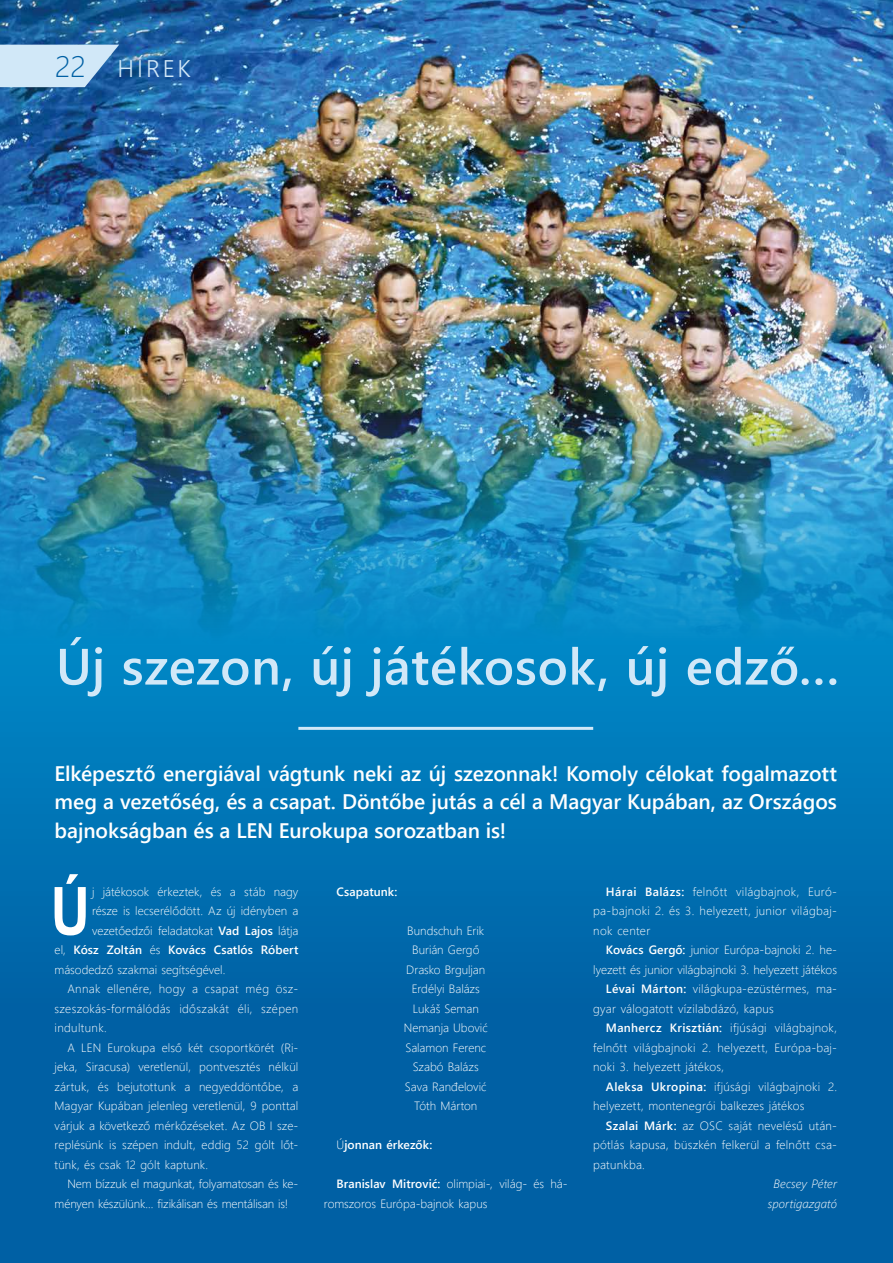
<style>
.page{position:relative;width:893px;height:1263px;background:#fff}
.page>*{position:absolute;margin:0;border:0;box-sizing:border-box;transform-origin:0 0}
.t1{font:700 66.45px "Arial Narrow";color:#fff}
.t2{font:51px "Webly Sleek UI Semibold";letter-spacing:.01em;color:#d1e8f8}
.t3{font:24px "Webly Sleek UI Semilight";letter-spacing:.125em;color:#d1e8f8}
.t4{font:21px/28.5px "Webly Sleek UI Semibold";letter-spacing:-.005em;color:#fff;text-align:justify}
.t5{font:12px/19.5px "Webly Sleek UI Light";letter-spacing:.01em;color:#fff;text-align:justify}
.t6{font:12px "Webly Sleek UI Light";letter-spacing:.03em;color:#fff}
.t7{font:12px "Webly Sleek UI Light";letter-spacing:-.01em;color:#fff}
.t8{font:12px "Webly Sleek UI Semibold";letter-spacing:.005em;color:#fff}
.t9{font:italic 12px/19.5px "Webly Sleek UI Light";letter-spacing:.01em;color:#fff;text-align:center}
.s1{font-family:"Webly Sleek UI Light";font-size:30px;color:#0060a4}
.s2{font-family:"Webly Sleek UI Semibold"}
.s3{font-family:"Webly Sleek UI Light"}
</style>
<div class="page">
<svg style="left:0;top:654px;width:893px;height:609px;background:#006bad"></svg>
<img style="left:0;top:0;width:893px;height:654px">
<svg style="left:0;top:45px;width:119px;height:42px;background:#b6d3eb"></svg>
<hr style="left:298px;top:727px;width:295px;height:3px;background:#d1e8f8">
<h3 class="t3" style="left:55px;top:50px;width:137px"><span class="s1">22</span> hírek</h3>
<h2 class="t2" style="left:56px;top:628px;width:785px">Új szezon, új játékosok, új edző…</h2>
<h3 class="t4" style="left:55px;top:758px;width:784px">Elképesztő energiával vágtunk neki az új szezonnak! Komoly célokat fogalmazott meg a vezetőség, és a csapat. Döntőbe jutás a cél a Magyar Kupában, az Országos bajnokságban és a LEN Eurokupa sorozatban is!</h3>
<h1 class="t1" style="left:51px;top:861px;width:41px">Ú</h1>
<p class="t5" style="left:92px;top:881px;width:208px">j játékosok érkeztek, és a stáb nagy része is lecserélődött. Az új idényben a vezetőedzői feladatokat <span class="s2">Vad Lajos</span> látja</p>
<p class="t8" style="left:55px;top:941px;width:245px"><span class="s3">el,</span> Kósz Zoltán <span class="s3">és</span> Kovács Csatlós Róbert</p>
<p class="t5" style="left:55px;top:959px;width:172px">másodedző szakmai segítségével.</p>
<p class="t6" style="left:67px;top:980px;width:233px">Annak ellenére, hogy a csapat még ös -</p>
<p class="t6" style="left:55px;top:999px;width:245px">szeszokás-formálódás időszakát éli, szépen</p>
<p class="t6" style="left:55px;top:1019px;width:54px">indultunk.</p>
<p class="t5" style="left:67px;top:1037px;width:233px">A LEN Eurokupa első két csoportkörét (Ri-</p>
<p class="t5" style="left:55px;top:1057px;width:245px">jeka, Siracusa) veretlenül, pontvesztés nélkül</p>
<p class="t5" style="left:55px;top:1076px;width:245px">zártuk, és bejutottunk a negyeddöntőbe, a</p>
<p class="t5" style="left:55px;top:1096px;width:245px">Magyar Kupában jelenleg veretlenül, 9 ponttal</p>
<p class="t5" style="left:55px;top:1115px;width:245px">várjuk a következő mérkőzéseket. Az OB I sze-</p>
<p class="t5" style="left:55px;top:1135px;width:245px">replésünk is szépen indult, eddig 52 gólt lőt-</p>
<p class="t5" style="left:55px;top:1154px;width:155px">tünk, és csak 12 gólt kaptunk.</p>
<p class="t7" style="left:67px;top:1175px;width:233px">Nem bízzuk el magunkat, folyamatosan és ke-</p>
<p class="t7" style="left:55px;top:1194px;width:235px">ményen készülünk… fizikálisan és mentálisan is!</p>
<p class="t8" style="left:337px;top:882px;width:62px">Csapatunk:</p>
<p class="t5" style="left:404px;top:920px;width:85px;text-align:center">Bundschuh Erik<br>Burián Gergő<br>Drasko Brguljan<br>Erdélyi Balázs<br>Lukáš Seman<br>Nemanja Ubović<br>Salamon Ferenc<br>Szabó Balázs<br>Sava Ranđelović<br>Tóth Márton</p>
<p class="t8" style="left:337px;top:1136px;width:97px"><span class="s3">Ú</span>jonnan érkezők:</p>
<p class="t5" style="left:324px;top:1174px;width:245px;text-indent:13px"><span class="s2">Branislav Mitrović:</span> olimpiai-, világ- és há&shy;romszoros Európa-bajnok kapus</p>
<p class="t5" style="left:593px;top:881px;width:245px;text-indent:13px"><span class="s2">Hárai Balázs:</span> felnőtt világbajnok, Euró&shy;pa-bajnoki 2. és 3. helyezett, junior világbaj&shy;nok center</p>
<p class="t5" style="left:606px;top:940px;width:233px"><span class="s2">Kovács Gergő:</span> junior Európa-bajnoki 2. he-</p>
<p class="t5" style="left:593px;top:959px;width:245px">lyezett és junior világbajnoki 3. helyezett játékos</p>
<p class="t5" style="left:606px;top:979px;width:233px"><span class="s2">Lévai Márton:</span> világkupa-ezüstérmes, ma-</p>
<p class="t5" style="left:593px;top:998px;width:182px">gyar válogatott vízilabdázó, kapus</p>
<p class="t5" style="left:606px;top:1018px;width:233px"><span class="s2">Manhercz Krisztián:</span> ifjúsági világbajnok,</p>
<p class="t5" style="left:593px;top:1037px;width:245px">felnőtt világbajnoki 2. helyezett, Európa-baj-</p>
<p class="t5" style="left:593px;top:1057px;width:132px">noki 3. helyezett játékos,</p>
<p class="t5" style="left:606px;top:1076px;width:233px"><span class="s2">Aleksa Ukropina:</span> ifjúsági világbajnoki 2.</p>
<p class="t5" style="left:593px;top:1096px;width:213px">helyezett, montenegrói balkezes játékos</p>
<p class="t5" style="left:606px;top:1115px;width:233px"><span class="s2">Szalai Márk:</span> az OSC saját nevelésű után-</p>
<p class="t5" style="left:593px;top:1135px;width:245px">pótlás kapusa, büszkén felkerül a felnőtt csa-</p>
<p class="t5" style="left:593px;top:1154px;width:53px">patunkba.</p>
<p class="t9" style="left:768px;top:1174px;width:71px">Becsey Péter sportigazgató</p>
</div>
